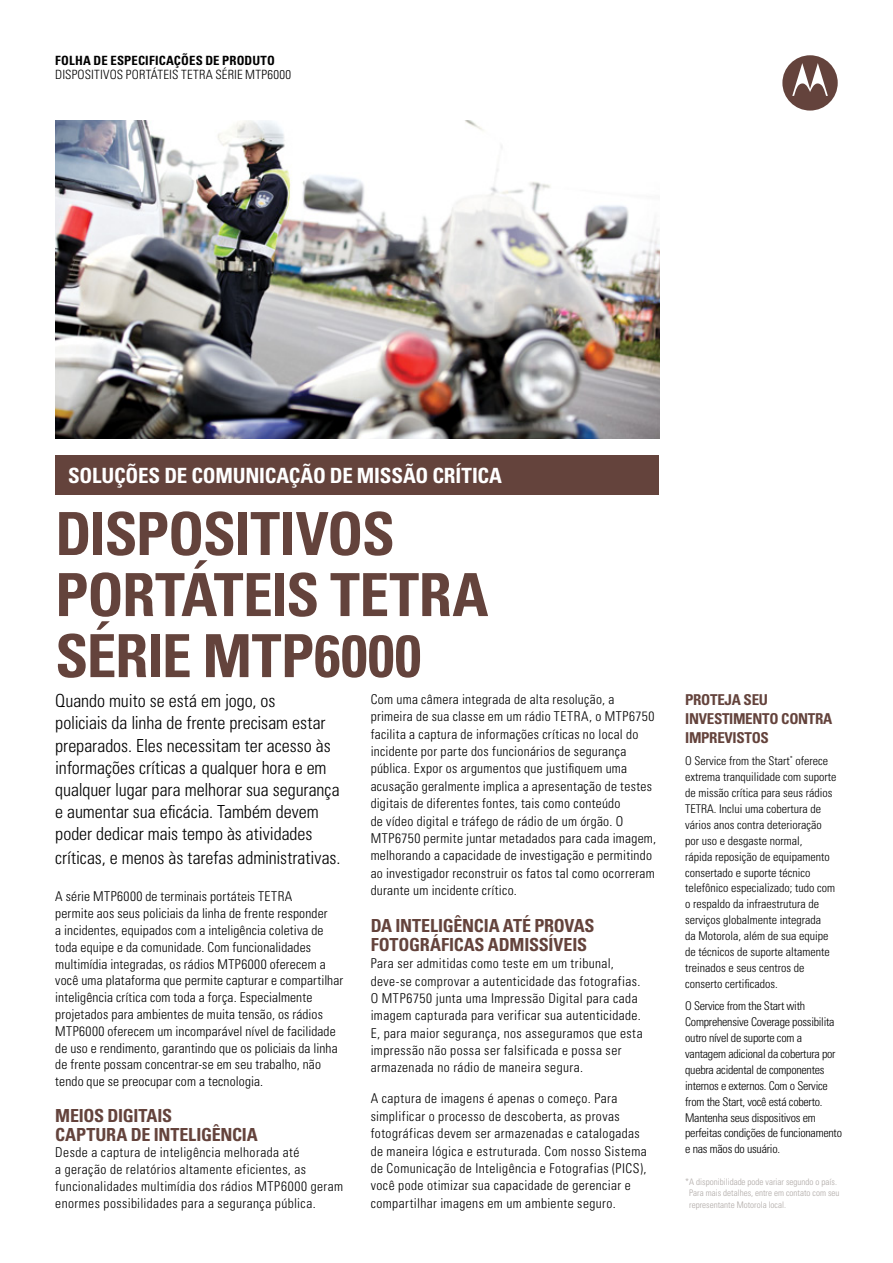
<style>
.page{position:relative;width:893px;height:1263px;background:#fff}
.page>*{position:absolute;margin:0;border:0;box-sizing:border-box;transform-origin:0 0}
.t1{font:700 condensed 59.4px/61.1px "Univers LT Std";letter-spacing:-.015em;color:#64433c}
.t2{font:700 condensed 21px "Univers LT Std";letter-spacing:-.01em;color:#fff}
.t3{font:300 condensed 18px/22.2px "Univers LT Std";letter-spacing:-.005em;color:#000}
.t4{font:700 condensed 18px/18.6px "Univers LT Std";letter-spacing:-.015em;color:#64433c}
.t5{font:700 condensed 15px/18.9px "Univers LT Std";letter-spacing:-.02em;color:#64433c}
.t6{font:300 condensed 13.5px/17.4px "Univers LT Std";letter-spacing:.025em;color:#000}
.t7{font:300 condensed 12.75px "Univers LT Std";letter-spacing:.02em;color:#000}
.t8{font:700 condensed 12.75px "Univers LT Std";letter-spacing:.015em;color:#000}
.t9{font:300 condensed 12px/15.9px "Univers LT Std";color:#000}
.t10{font:300 condensed 12px/15.9px "Univers LT Std";letter-spacing:-.02em;color:#000}
.t11{font:300 condensed 9px/11.4px "Univers LT Std";color:#afa9a6}
</style>
<div class="page">
<div style="left:782px;top:55px;width:56px;height:56px;background:#64433c;border-radius:50%"></div>
<svg style="left:792px;top:63px;width:36px;height:33px"></svg>
<div style="left:55px;top:456px;width:604px;height:39px;background:#64433c"></div>
<img style="left:55px;top:121px;width:604px;height:318px">
<p class="t8" style="left:55px;top:52px;width:221px">FOLHA DE ESPECIFICAÇÕES DE PRODUTO</p>
<p class="t7" style="left:55px;top:67px;width:237px">DISPOSITIVOS PORTÁTEIS TETRA SÉRIE MTP6000</p>
<p class="t2" style="left:68px;top:463px;width:435px">SOLUÇÕES DE COMUNICAÇÃO DE MISSÃO CRÍTICA</p>
<p class="t1" style="left:55px;top:503px;width:435px">DISPOSITIVOS<br>PORTÁTEIS TETRA<br>SÉRIE MTP6000</p>
<p class="t3" style="left:55px;top:690px;width:286px">Quando muito se está em jogo, os<br>policiais da linha de frente precisam estar preparados. Eles necessitam ter acesso às informações críticas a qualquer hora e em qualquer lugar para melhorar sua segurança e aumentar sua eficácia. Também devem poder dedicar mais tempo às atividades</p>
<p class="t3" style="left:55px;top:847px;width:287px">críticas, e menos às tarefas administrativas.</p>
<p class="t6" style="left:55px;top:888px;width:289px;line-height:16.8px">A série MTP6000 de terminais portáteis TETRA<br>permite aos seus policiais da linha de frente responder<br>a incidentes, equipados com a inteligência coletiva de toda equipe e da comunidade. Com funcionalidades multimídia integradas, os rádios MTP6000 oferecem a você uma plataforma que permite capturar e compartilhar inteligência crítica com toda a força. Especialmente projetados para ambientes de muita tensão, os rádios MTP6000 oferecem um incomparável nível de facilidade de uso e rendimento, garantindo que os policiais da linha de frente possam concentrar-se em seu trabalho, não tendo que se preocupar com a tecnologia.</p>
<p class="t4" style="left:55px;top:1106px;width:204px">MEIOS DIGITAIS<br>CAPTURA DE INTELIGÊNCIA</p>
<p class="t6" style="left:55px;top:1144px;width:289px;line-height:16.8px">Desde a captura de inteligência melhorada até<br>a geração de relatórios altamente eficientes, as funcionalidades multimídia dos rádios MTP6000 geram enormes possibilidades para a segurança pública.</p>
<p class="t6" style="left:371px;top:690px;width:287px">Com uma câmera integrada de alta resolução, a primeira de sua classe em um rádio TETRA, o MTP6750 facilita a captura de informações críticas no local do incidente por parte dos funcionários de segurança pública. Expor os argumentos que justifiquem uma acusação geralmente implica a apresentação de testes digitais de diferentes fontes, tais como conteúdo<br>de vídeo digital e tráfego de rádio de um órgão. O MTP6750 permite juntar metadados para cada imagem, melhorando a capacidade de investigação e permitindo ao investigador reconstruir os fatos tal como ocorreram durante um incidente crítico.</p>
<p class="t4" style="left:371px;top:915px;width:225px;line-height:19.2px">DA INTELIGÊNCIA ATÉ PROVAS<br>FOTOGRÁFICAS ADMISSÍVEIS</p>
<p class="t6" style="left:371px;top:955px;width:273px">Para ser admitidas como teste em um tribunal, deve-se comprovar a autenticidade das fotografias.<br>O MTP6750 junta uma Impressão Digital para cada imagem capturada para verificar sua autenticidade.<br>E, para maior segurança, nos asseguramos que esta impressão não possa ser falsificada e possa ser armazenada no rádio de maneira segura.</p>
<p class="t6" style="left:371px;top:1090px;width:278px">A captura de imagens é apenas o começo. Para simplificar o processo de descoberta, as provas fotográficas devem ser armazenadas e catalogadas de maneira lógica e estruturada. Com nosso Sistema de Comunicação de Inteligência e Fotografias (PICS), você pode otimizar sua capacidade de gerenciar e compartilhar imagens em um ambiente seguro.</p>
<p class="t5" style="left:685px;top:690px;width:149px">PROTEJA SEU<br>INVESTIMENTO CONTRA<br>IMPREVISTOS</p>
<p class="t9" style="left:685px;top:753px;width:153px">O Service from the Start<sup>*</sup> oferece extrema tranquilidade com suporte de missão crítica para seus rádios<br>TETRA. Inclui uma cobertura de vários anos contra deterioração por uso e desgaste normal,<br>rápida reposição de equipamento consertado e suporte técnico telefônico especializado; tudo com o respaldo da infraestrutura de serviços globalmente integrada<br>da Motorola, além de sua equipe de técnicos de suporte altamente treinados e seus centros de conserto certificados.</p>
<p class="t10" style="left:685px;top:998px;width:158px">O Service from the Start with<br>Comprehensive Coverage possibilita outro nível de suporte com a vantagem adicional da cobertura por quebra acidental de componentes internos e externos. Com o Service from the Start, você está coberto.<br>Mantenha seus dispositivos em perfeitas condições de funcionamento e nas mãos do usuário.</p>
<p class="t11" style="left:689px;top:1176px;width:152px;text-indent:-4px">*A disponibilidade pode variar segundo o país.<br>Para mais detalhes, entre em contato com seu representante Motorola local.</p>
</div>
